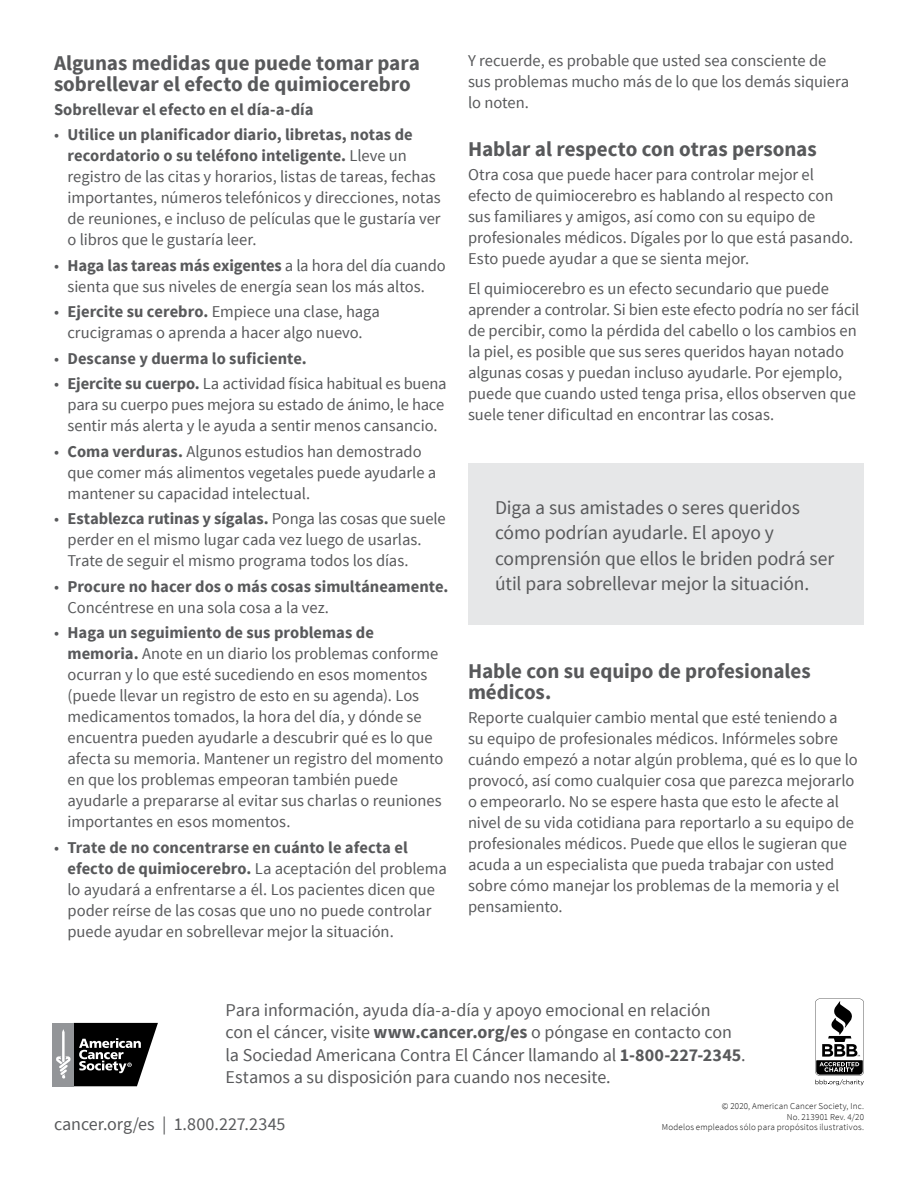
<style>
.page{position:relative;width:918px;height:1188px;background:#fff}
.page>*{position:absolute;margin:0;border:0;box-sizing:border-box;transform-origin:0 0}
.t1{font:700 21px/21px "Source Sans Pro";color:#58595b}
.t2{font:19.5px/25.5px "Source Sans Pro";letter-spacing:-.005em;color:#58595b}
.t3{font:18px/22.5px "Source Sans Pro";letter-spacing:-.005em;color:#58595b}
.t4{font:16.5px/21px "Source Sans Pro";color:#58595b}
.t5{font:700 16.5px/21px "Source Sans Pro";color:#58595b}
.t6{font:300 9px/10.5px "Source Sans Pro";letter-spacing:.02em;color:#000;text-align:right}
.s1{font-weight:700}
.s2{font-weight:400}
</style>
<div class="page">
<div style="left:52px;top:1023px;width:22px;height:63px;background:#939598"></div>
<svg style="left:56px;top:1023px;width:102px;height:63px"></svg>
<svg style="left:815px;top:999px;width:49px;height:86px"></svg>
<div style="left:468px;top:464px;width:396px;height:162px;background:#e6e7e8"></div>
<p class="t1" style="left:54px;top:53px;width:367px">Algunas medidas que puede tomar para sobrellevar el efecto de quimiocerebro</p>
<p class="t5" style="left:54px;top:99px;width:261px">Sobrellevar el efecto en el día-a-día</p>
<p class="t4" style="left:68px;top:125px;width:375px;text-indent:-14px">• <span class="s1">Utilice un planificador diario, libretas, notas de recordatorio o su teléfono inteligente.</span> Lleve un registro de las citas y horarios, listas de tareas, fechas importantes, números telefónicos y direcciones, notas de reuniones, e incluso de películas que le gustaría ver o libros que le gustaría leer.</p>
<p class="t4" style="left:54px;top:255px;width:393px;text-align:center">• <span class="s1">Haga las tareas más exigentes</span> a la hora del día cuando sienta que sus niveles de energía sean los más altos.</p>
<p class="t4" style="left:54px;top:302px;width:328px;text-align:center">• <span class="s1">Ejercite su cerebro.</span> Empiece una clase, haga crucigramas o aprenda a hacer algo nuevo.</p>
<p class="t5" style="left:54px;top:348px;width:254px"><span class="s2">•</span> Descanse y duerma lo suficiente.</p>
<p class="t4" style="left:68px;top:374px;width:381px;text-indent:-14px">• <span class="s1">Ejercite su cuerpo.</span> La actividad física habitual es buena para su cuerpo pues mejora su estado de ánimo, le hace sentir más alerta y le ayuda a sentir menos cansancio.</p>
<p class="t4" style="left:68px;top:441px;width:370px;text-indent:-14px">• <span class="s1">Coma verduras.</span> Algunos estudios han demostrado que comer más alimentos vegetales puede ayudarle a mantener su capacidad intelectual.</p>
<p class="t4" style="left:68px;top:509px;width:380px;text-indent:-14px">• <span class="s1">Establezca rutinas y sígalas.</span> Ponga las cosas que suele perder en el mismo lugar cada vez luego de usarlas.<br>Trate de seguir el mismo programa todos los días.</p>
<p class="t5" style="left:68px;top:576px;width:383px;text-indent:-14px"><span class="s2">•</span> Procure no hacer dos o más cosas simultáneamente.<br><span class="s2">Concéntrese en una sola cosa a la vez.</span></p>
<p class="t4" style="left:68px;top:623px;width:378px;text-indent:-14px">• <span class="s1">Haga un seguimiento de sus problemas de memoria.</span> Anote en un diario los problemas conforme ocurran y lo que esté sucediendo en esos momentos (puede llevar un registro de esto en su agenda). Los medicamentos tomados, la hora del día, y dónde se encuentra pueden ayudarle a descubrir qué es lo que afecta su memoria. Mantener un registro del momento en que los problemas empeoran también puede ayudarle a prepararse al evitar sus charlas o reuniones importantes en esos momentos.</p>
<p class="t4" style="left:68px;top:837px;width:381px;text-indent:-14px">• <span class="s1">Trate de no concentrarse en cuánto le afecta el efecto de quimiocerebro.</span> La aceptación del problema lo ayudará a enfrentarse a él. Los pacientes dicen que poder reírse de las cosas que uno no puede controlar puede ayudar en sobrellevar mejor la situación.</p>
<p class="t4" style="left:468px;top:51px;width:383px">Y recuerde, es probable que usted sea consciente de sus problemas mucho más de lo que los demás siquiera lo noten.</p>
<p class="t1" style="left:468px;top:140px;width:350px">Hablar al respecto con otras personas</p>
<p class="t4" style="left:468px;top:165px;width:387px">Otra cosa que puede hacer para controlar mejor el efecto de quimiocerebro es hablando al respecto con sus familiares y amigos, así como con su equipo de profesionales médicos. Dígales por lo que está pasando.<br>Esto puede ayudar a que se sienta mejor.</p>
<p class="t4" style="left:468px;top:279px;width:393px">El quimiocerebro es un efecto secundario que puede aprender a controlar. Si bien este efecto podría no ser fácil de percibir, como la pérdida del cabello o los cambios en la piel, es posible que sus seres queridos hayan notado algunas cosas y puedan incluso ayudarle. Por ejemplo, puede que cuando usted tenga prisa, ellos observen que suele tener dificultad en encontrar las cosas.</p>
<p class="t2" style="left:495px;top:495px;width:341px">Diga a sus amistades o seres queridos cómo podrían ayudarle. El apoyo y comprensión que ellos le briden podrá ser útil para sobrellevar mejor la situación.</p>
<p class="t1" style="left:468px;top:662px;width:344px">Hable con su equipo de profesionales médicos.</p>
<p class="t4" style="left:468px;top:708px;width:391px">Reporte cualquier cambio mental que esté teniendo a<br>su equipo de profesionales médicos. Infórmeles sobre cuándo empezó a notar algún problema, qué es lo que lo provocó, así como cualquier cosa que parezca mejorarlo o empeorarlo. No se espere hasta que esto le afecte al nivel de su vida cotidiana para reportarlo a su equipo de profesionales médicos. Puede que ellos le sugieran que acuda a un especialista que pueda trabajar con usted sobre cómo manejar los problemas de la memoria y el pensamiento.</p>
<p class="t3" style="left:226px;top:999px;width:522px">Para información, ayuda día-a-día y apoyo emocional en relación<br>con el cáncer, visite <span class="s1">www.cancer.org/es</span> o póngase en contacto con la Sociedad Americana Contra El Cáncer llamando al <span class="s1">1-800-227-2345</span>.<br>Estamos a su disposición para cuando nos necesite.</p>
<p class="t6" style="left:722px;top:1101px;width:144px">© 2020, American Cancer Society, Inc.<br>No. 213901 Rev. 4/20</p>
<p class="t3" style="left:54px;top:1113px;width:233px">cancer.org/es | 1.800.227.2345</p>
<p class="t6" style="left:662px;top:1122px;width:204px">Modelos empleados sólo para propósitos ilustrativos.</p>
</div>
